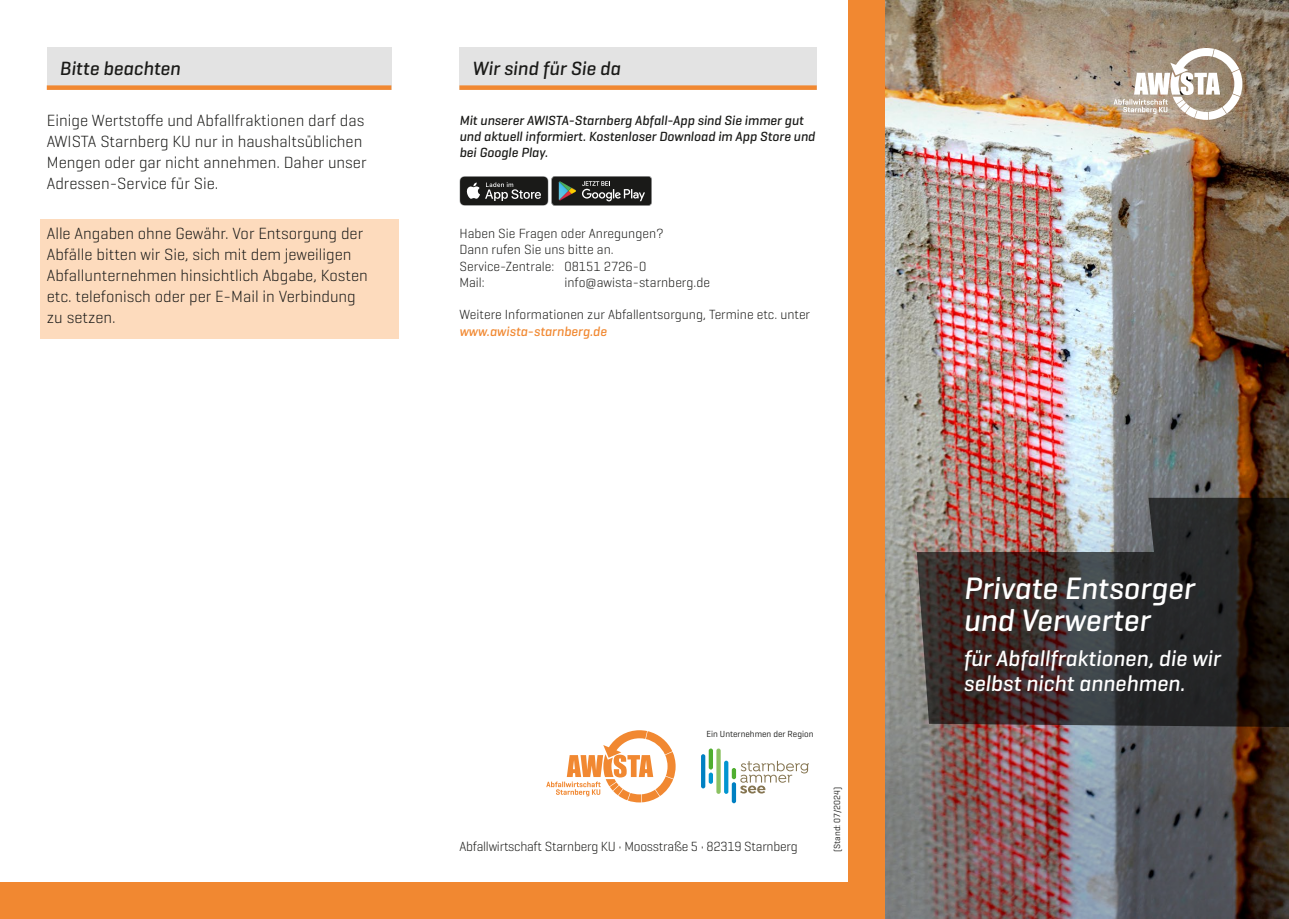
<style>
.page{position:relative;width:1289px;height:919px;background:#fff}
.page>*{position:absolute;margin:0;border:0;box-sizing:border-box;transform-origin:0 0}
.t1{font:italic 500 31.5px/31.5px "Geogrotesque";color:#fff}
.t2{font:italic 500 22.5px/25.5px "Geogrotesque";color:#fff}
.t3{font:italic 500 19.5px "Geogrotesque";color:#1a1a18}
.t4{font:300 16.5px/21px "Geogrotesque";color:#1a1a18}
.t5{font:300 13.5px/16.2px "Geogrotesque";color:#1a1a18}
.t6{font:italic 500 13.5px/16.2px "Geogrotesque";color:#1a1a18}
.t7{font:italic 500 13.5px "Geogrotesque";color:#f18831}
.t8{font:9px "Geogrotesque";color:#1a1a18}
</style>
<div class="page">
<div style="left:40px;top:219px;width:358px;height:119px;background:#fddbbd"></div>
<div style="left:47px;top:48px;width:344px;height:42px;background:#e3e3e3"></div>
<div style="left:47px;top:85px;width:344px;height:5px;background:#f18831"></div>
<div style="left:459px;top:48px;width:357px;height:42px;background:#e3e3e3"></div>
<div style="left:459px;top:85px;width:357px;height:5px;background:#f18831"></div>
<svg style="left:459px;top:176px;width:193px;height:30px;background:#444543"></svg>
<svg style="left:740px;top:760px;width:69px;height:33px"></svg>
<hr style="left:701px;top:754px;width:4px;height:34px;background:#0080c2;border-radius:2px">
<svg style="left:724px;top:760px;width:4px;height:33px"></svg>
<svg style="left:716px;top:748px;width:4px;height:45px"></svg>
<div style="left:708px;top:748px;width:5px;height:21px;background:#50ae30;border-radius:2px"></div>
<div style="left:708px;top:772px;width:5px;height:11px;background:#0095d0;border-radius:2px"></div>
<div style="left:731px;top:782px;width:5px;height:21px;background:#0080c2;border-radius:2px"></div>
<div style="left:731px;top:767px;width:5px;height:12px;background:#50ae30;border-radius:2px"></div>
<svg style="left:546px;top:730px;width:129px;height:72px"></svg>
<img style="left:884px;top:0;width:404px;height:391px">
<img style="left:884px;top:391px;width:404px;height:527px">
<svg style="left:1113px;top:48px;width:129px;height:72px"></svg>
<div style="left:848px;top:0;width:36px;height:918px;background:#f18831"></div>
<div style="left:0;top:882px;width:864px;height:36px;background:#f18831"></div>
<img style="left:916px;top:497px;width:372px;height:230px">
<p class="t3" style="left:60px;top:56px;width:122px">Bitte beachten</p>
<p class="t3" style="left:472px;top:56px;width:150px">Wir sind für Sie da</p>
<p class="t6" style="left:459px;top:112px;width:357px">Mit unserer AWISTA-Starnberg Abfall-App sind Sie immer gut und aktuell informiert. Kostenloser Download im App Store und bei Google Play.</p>
<p class="t4" style="left:47px;top:109px;width:321px">Einige Wertstoffe und Abfallfraktionen darf das AWISTA Starnberg KU nur in haushaltsüblichen Mengen oder gar nicht annehmen. Daher unser Adressen-Service für Sie.</p>
<p class="t4" style="left:47px;top:223px;width:322px">Alle Angaben ohne Gewähr. Vor Entsorgung der Abfälle bitten wir Sie, sich mit dem jeweiligen Abfallunternehmen hinsichtlich Abgabe, Kosten etc. telefonisch oder per E-Mail in Verbindung zu setzen.</p>
<p class="t5" style="left:459px;top:225px;width:206px">Haben Sie Fragen oder Anregungen?<br>Dann rufen Sie uns bitte an.<br>Service-Zentrale: 08151 2726-0<br>Mail:</p>
<p class="t5" style="left:564px;top:274px;width:147px">info@awista-starnberg.de</p>
<p class="t5" style="left:459px;top:306px;width:352px">Weitere Informationen zur Abfallentsorgung, Termine etc. unter</p>
<p class="t7" style="left:459px;top:322px;width:149px">www.awista-starnberg.de</p>
<p class="t8" style="left:706px;top:728px;width:109px">Ein Unternehmen der Region</p>
<p class="t5" style="left:459px;top:837px;width:340px">Abfallwirtschaft Starnberg KU • Moosstraße 5 • 82319 Starnberg</p>
<p class="t8" style="left:831px;top:852px;width:67px;rotate:-90deg">(Stand: 07/2024)</p>
<h1 class="t1" style="left:963px;top:572px;width:232px">Private Entsorger und Verwerter</h1>
<h2 class="t2" style="left:963px;top:644px;width:258px">für Abfallfraktionen, die wir selbst nicht annehmen.</h2>
</div>
